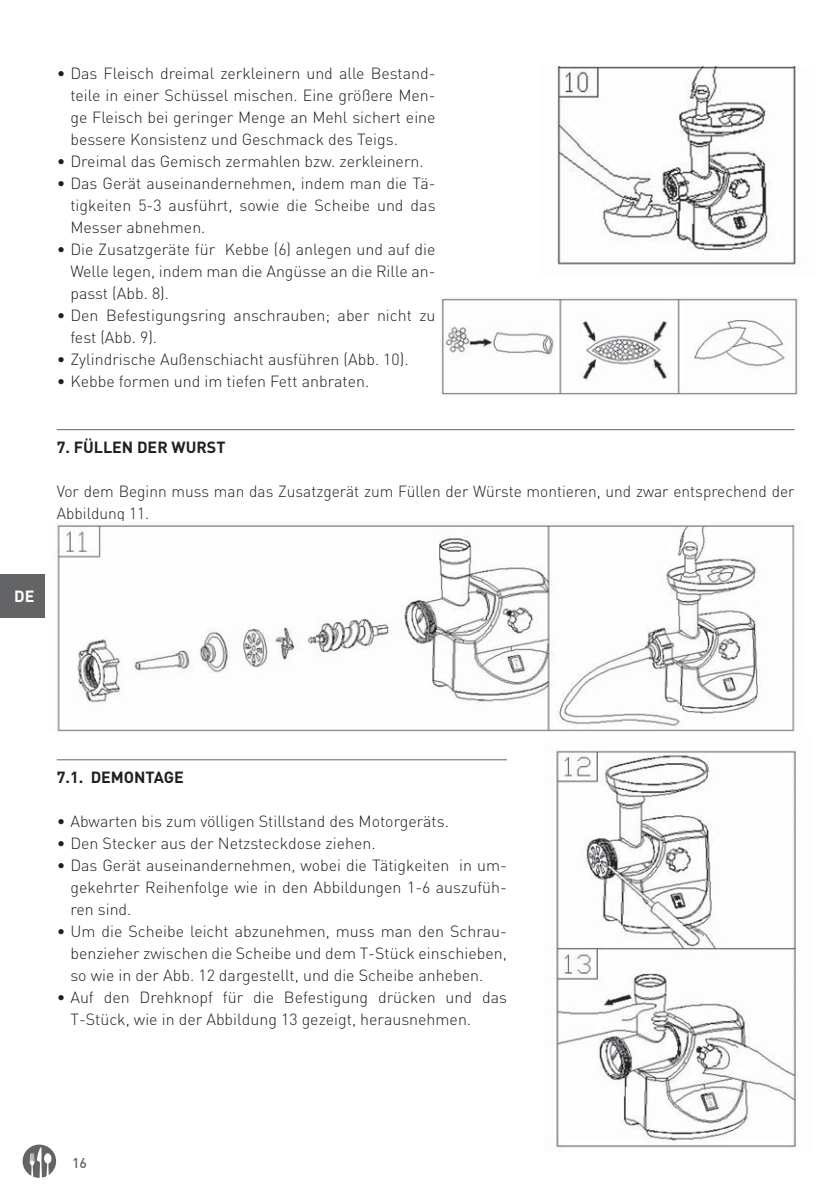
<style>
.page{position:relative;width:840px;height:1191px;background:#fff}
.page>*{position:absolute;margin:0;border:0;box-sizing:border-box;transform-origin:0 0}
.t1{font:300 16px/22px "DIN Pro";color:#231f20;text-align:justify}
.t2{font:700 16px "DIN Pro";color:#231f20}
.t3{font:700 16px "DIN Pro";color:#fff}
.t4{font:500 14px "DIN Pro";color:#636466}
</style>
<div class="page">
<svg style="left:23px;top:1144px;width:33px;height:33px"></svg>
<div style="left:0;top:574px;width:44px;height:43px;background:#636466"></div>
<hr style="left:57px;top:429px;width:737px;height:1px;background:#636466">
<hr style="left:57px;top:759px;width:449px;height:1px;background:#636466">
<img style="left:557px;top:67px;width:239px;height:198px">
<img style="left:57px;top:524px;width:738px;height:207px">
<img style="left:440px;top:298px;width:359px;height:98px">
<img style="left:556px;top:750px;width:242px;height:398px">
<p class="t1" style="left:70px;top:64px;width:366px;text-indent:-14px">• Das Fleisch dreimal zerkleinern und alle Bestand&shy;teile in einer Schüssel mischen. Eine größere Men&shy;ge Fleisch bei geringer Menge an Mehl sichert eine bessere Konsistenz und Geschmack des Teigs.</p>
<p class="t1" style="left:57px;top:152px;width:368px">• Dreimal das Gemisch zermahlen bzw. zerkleinern.</p>
<p class="t1" style="left:70px;top:174px;width:366px;text-indent:-14px">• Das Gerät auseinandernehmen, indem man die Tä&shy;tigkeiten 5-3 ausführt, sowie die Scheibe und das Messer abnehmen.</p>
<p class="t1" style="left:70px;top:240px;width:366px;text-indent:-14px">• Die Zusatzgeräte für Kebbe (6) anlegen und auf die Welle legen, indem man die Angüsse an die Rille an&shy;passt (Abb. 8).</p>
<p class="t1" style="left:70px;top:306px;width:366px;text-indent:-14px">• Den Befestigungsring anschrauben; aber nicht zu fest (Abb. 9).</p>
<p class="t1" style="left:57px;top:350px;width:353px">• Zylindrische Außenschiacht ausführen (Abb. 10).</p>
<p class="t1" style="left:57px;top:372px;width:314px">• Kebbe formen und im tiefen Fett anbraten.</p>
<p class="t2" style="left:57px;top:441px;width:170px">7. FÜLLEN DER WURST</p>
<p class="t1" style="left:57px;top:482px;width:739px">Vor dem Beginn muss man das Zusatzgerät zum Füllen der Würste montieren, und zwar entsprechend der<br>Abbildung 11.</p>
<p class="t3" style="left:14px;top:590px;width:22px">DE</p>
<p class="t2" style="left:57px;top:771px;width:128px">7.1. DEMONTAGE</p>
<p class="t1" style="left:57px;top:812px;width:393px">• Abwarten bis zum völligen Stillstand des Motorgeräts.</p>
<p class="t1" style="left:57px;top:834px;width:320px">• Den Stecker aus der Netzsteckdose ziehen.</p>
<p class="t1" style="left:70px;top:856px;width:438px;text-indent:-14px">• Das Gerät auseinandernehmen, wobei die Tätigkeiten in um&shy;gekehrter Reihenfolge wie in den Abbildungen 1-6 auszufüh&shy;ren sind.</p>
<p class="t1" style="left:70px;top:922px;width:438px;text-indent:-14px">• Um die Scheibe leicht abzunehmen, muss man den Schrau&shy;benzieher zwischen die Scheibe und dem T-Stück einschieben, so wie in der Abb. 12 dargestellt, und die Scheibe anheben.</p>
<p class="t1" style="left:70px;top:988px;width:438px;text-indent:-14px">• Auf den Drehknopf für die Befestigung drücken und das<br>T-Stück, wie in der Abbildung 13 gezeigt, herausnehmen.</p>
<p class="t4" style="left:72px;top:1157px;width:16px">16</p>
</div>
